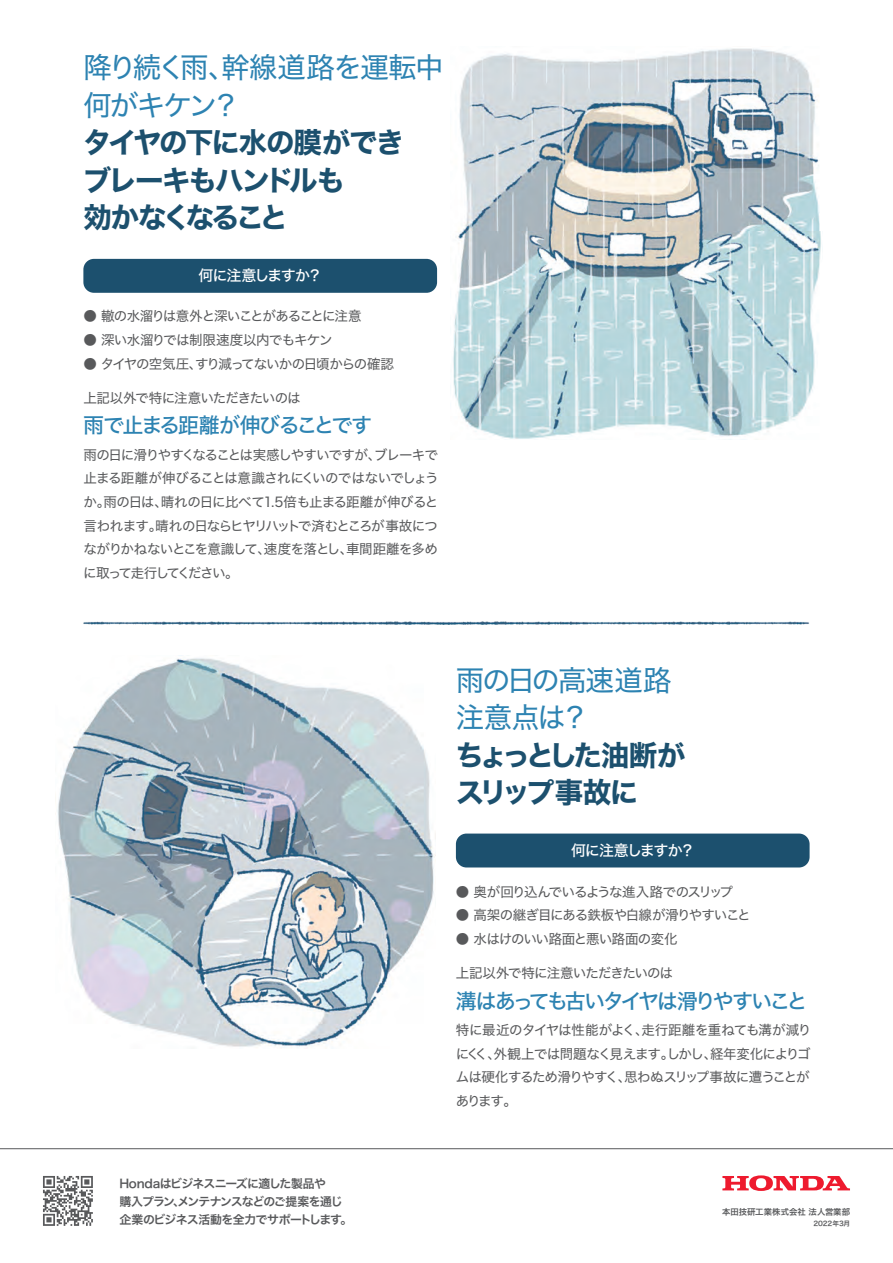
<style>
.page{position:relative;width:893px;height:1263px;background:#fff}
.page>*{position:absolute;margin:0;border:0;box-sizing:border-box;transform-origin:0 0}
.t1{font:28.5px/37.5px "Hiragino Sans W4";letter-spacing:-.06em;color:#2d83b2}
.t2{font:28.5px/37.5px "Hiragino Sans W7";letter-spacing:-.08em;color:#1c506e}
.t3{font:28.5px/37.5px "Hiragino Sans W7";letter-spacing:-.135em;color:#1c506e}
.t4{font:21px "Hiragino Sans W5";letter-spacing:-.13em;color:#2d83b2}
.t5{font:21px "Hiragino Sans W5";letter-spacing:-.075em;color:#2d83b2}
.t6{font:15px "Hiragino Sans W5";letter-spacing:-.08em;color:#fff}
.t7{font:13.5px/23.7px "Hiragino Sans W4";letter-spacing:-.065em;color:#58595b;text-align:justify}
.t8{font:13.5px "Hiragino Sans W4";letter-spacing:-.085em;color:#58595b}
.t9{font:13.5px "Hiragino Sans W4";letter-spacing:-.09em;color:#58595b}
.t10{font:13.5px "Hiragino Sans W4";letter-spacing:-.035em;color:#58595b}
.t11{font:11.85px/18px "Hiragino Sans W6";letter-spacing:-.055em;color:#58595b}
.t12{font:8.4px "Hiragino Sans W6";letter-spacing:.005em;color:#58595b}
.t13{font:6.75px "Hiragino Sans W6";letter-spacing:-.015em;color:#58595b}
</style>
<div class="page">
<img style="left:453px;top:48px;width:368px;height:391px">
<img style="left:57px;top:655px;width:379px;height:393px">
<hr style="left:0;top:1148px;width:893px;height:1px;background:#58595b">
<svg style="left:722px;top:1175px;width:128px;height:16px"></svg>
<svg style="left:43px;top:1176px;width:50px;height:50px"></svg>
<img style="left:83px;top:621px;width:727px;height:3px">
<div style="left:83px;top:259px;width:354px;height:34px;background:#1c506e;border-radius:11px"></div>
<div style="left:456px;top:833px;width:354px;height:34px;background:#1c506e;border-radius:11px"></div>
<h1 class="t1" style="left:83px;top:47px;width:362px">降り続く雨、幹線道路を運転中何がキケン？</h1>
<h1 class="t2" style="left:83px;top:125px;width:323px">タイヤの下に水の膜ができブレーキもハンドルも<br>効かなくなること</h1>
<p class="t6" style="left:199px;top:262px;width:125px">何に注意しますか？</p>
<p class="t7" style="left:83px;top:304px;width:280px">● 轍の水溜りは意外と深いことがあることに注意</p>
<p class="t10" style="left:83px;top:328px;width:251px">● 深い水溜りでは制限速度以内でもキケン</p>
<p class="t8" style="left:83px;top:352px;width:312px">● タイヤの空気圧、すり減ってないかの日頃からの確認</p>
<p class="t7" style="left:83px;top:385px;width:219px">上記以外で特に注意いただきたいのは</p>
<h2 class="t5" style="left:83px;top:407px;width:290px">雨で止まる距離が伸びることです</h2>
<p class="t7" style="left:83px;top:442px;width:357px">雨の日に滑りやすくなることは実感しやすいですが、ブレーキで止まる距離が伸びることは意識されにくいのではないでしょうか。雨の日は、晴れの日に比べて1.5倍も止まる距離が伸びると言われます。晴れの日ならヒヤリハットで済むところが事故につながりかねないとこを意識して、速度を落とし、車間距離を多めに取って走行してください。</p>
<p class="t11" style="left:119px;top:1174px;width:228px">Hondaはビジネスニーズに適した製品や<br>購入プラン､メンテナンスなどのご提案を通じ企業のビジネス活動を全力でサポートします｡</p>
<h1 class="t1" style="left:456px;top:659px;width:217px">雨の日の高速道路注意点は？</h1>
<h1 class="t3" style="left:455px;top:737px;width:232px">ちょっとした油断がスリップ事故に</h1>
<p class="t6" style="left:571px;top:837px;width:125px">何に注意しますか？</p>
<p class="t9" style="left:456px;top:879px;width:279px">● 奥が回り込んでいるような進入路でのスリップ</p>
<p class="t7" style="left:456px;top:902px;width:296px">● 高架の継ぎ目にある鉄板や白線が滑りやすいこと</p>
<p class="t7" style="left:456px;top:926px;width:223px">● 水はけのいい路面と悪い路面の変化</p>
<p class="t7" style="left:456px;top:960px;width:219px">上記以外で特に注意いただきたいのは</p>
<h2 class="t4" style="left:456px;top:982px;width:353px">溝はあっても古いタイヤは滑りやすいこと</h2>
<p class="t7" style="left:456px;top:1017px;width:357px;text-align:left">特に最近のタイヤは性能がよく、走行距離を重ねても溝が減りにくく、外観上では問題なく見えます。しかし、経年変化によりゴムは硬化するため滑りやすく、思わぬスリップ事故に遭うことがあります。</p>
<p class="t12" style="left:722px;top:1204px;width:129px">本田技研工業株式会社 法人営業部</p>
<p class="t13" style="left:813px;top:1217px;width:38px">2022年3月</p>
</div>
